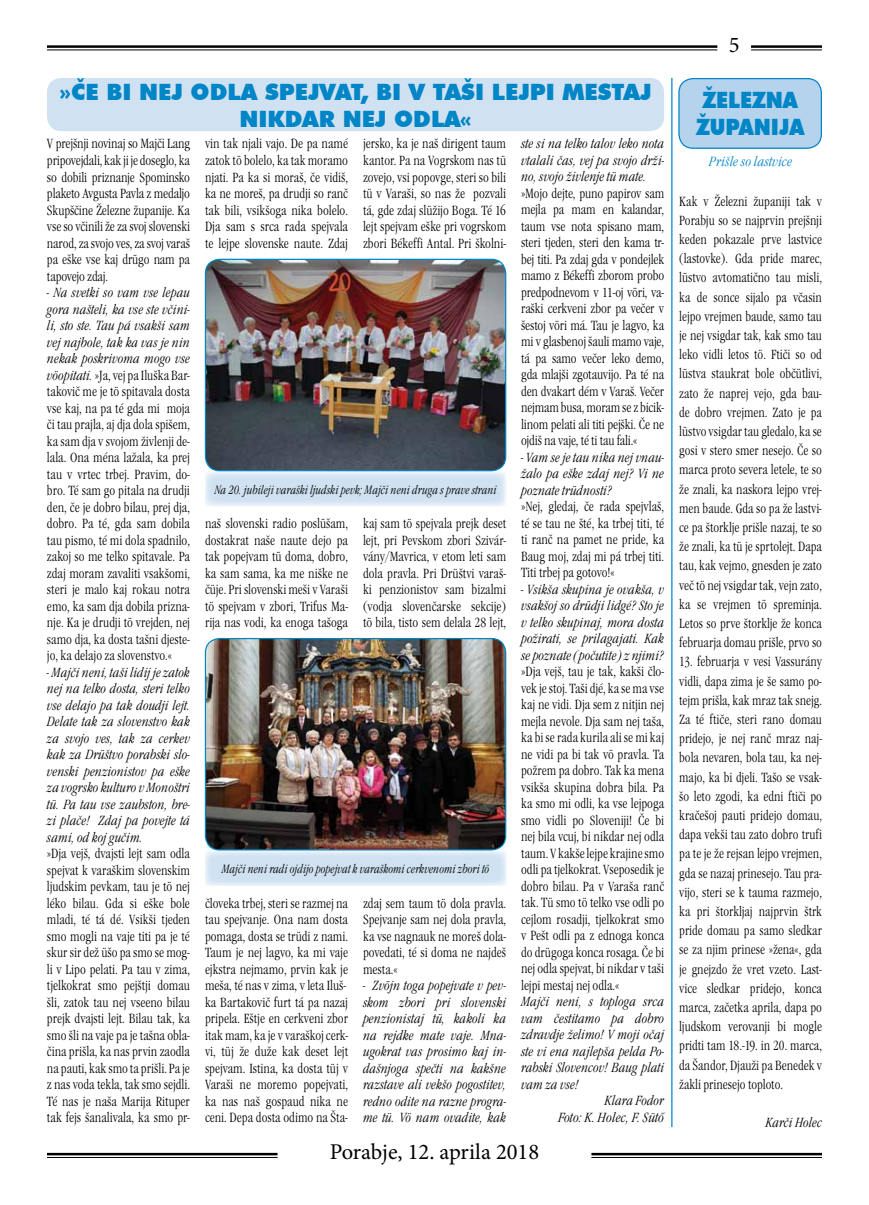
<style>
.page{position:relative;width:869px;height:1205px;background:#fff}
.page>*{position:absolute;margin:0;border:0;box-sizing:border-box;transform-origin:0 0}
.t1{font:900 22.5px/27px "Futura BT";color:#0085c6;text-align:center}
.t2{font:22.5px "Minion Pro";color:#000}
.t3{font:900 22.5px/27px "Futura BT";color:#0085c6;scale:.9 1}
.t4{font:13.75px/16.5px "Garamond Itc TEE Ligh Cond";color:#000;text-align:justify;scale:.96 1}
.t5{font:13.75px/19.2px "Garamond Itc TEE Ligh Cond";color:#000;text-align:justify;scale:.95 1}
.t6{font:13.75px/16.5px "Garamond Itc TEE Ligh Cond Ital";color:#000;text-align:justify;scale:.96 1}
.t7{font:13.75px "Garamond Itc TEE Ligh Cond Ital";color:#000}
.t8{font:13.75px "Garamond Itc TEE Ligh Cond Ital";color:#0085c6}
.t9{font:13.75px "Garamond Itc TEE Ligh Cond Ital";color:#000;scale:.95 1}
.t10{font:12.5px "Garamond Itc TEE Ligh Cond Ital";color:#000;scale:.9 1}
.s1{font-family:"Garamond Itc TEE Ligh Cond Ital"}
</style>
<div class="page">
<hr style="left:750px;top:45px;width:71px;height:3px;background:#000">
<hr style="left:750px;top:50px;width:71px;height:1px;background:#000">
<hr style="left:47px;top:45px;width:670px;height:3px;background:#000">
<hr style="left:47px;top:50px;width:670px;height:1px;background:#000">
<hr style="left:47px;top:1153px;width:230px;height:2px;background:#000">
<hr style="left:47px;top:1157px;width:230px;height:1px;background:#000">
<hr style="left:591px;top:1153px;width:230px;height:2px;background:#000">
<hr style="left:591px;top:1157px;width:230px;height:1px;background:#000">
<div style="left:678px;top:79px;width:143px;height:69px;background:#b5d3ec;border-radius:14px"></div>
<div style="left:678px;top:78px;width:143px;height:71px;border:1px solid #0085c6;border-radius:14px"></div>
<hr style="left:671px;top:78px;width:1px;height:1049px;background:#0085c6">
<div style="left:47px;top:78px;width:616px;height:53px;background:#d0e2f2;border-radius:14px"></div>
<img style="left:205px;top:638px;width:300px;height:212px">
<div style="left:205px;top:638px;width:301px;height:212px;border:1px solid #0085c6;border-radius:14px"></div>
<svg style="left:205px;top:850px;width:301px;height:36px;background:#d2e4f2"></svg>
<img style="left:205px;top:259px;width:300px;height:212px">
<div style="left:205px;top:259px;width:301px;height:212px;border:1px solid #0085c6;border-radius:14px"></div>
<svg style="left:205px;top:471px;width:301px;height:35px;background:#d4e4f3"></svg>
<h1 class="t1" style="left:59px;top:78px;width:593px">»ČE BI NEJ ODLA SPEJVAT, BI V TAŠI LEJPI MESTAJ<br>NIKDAR NEJ ODLA«</h1>
<p class="t4" style="left:47px;top:136px;width:150px">V prejšnji novinaj so Majči Lang pripovejdali, kak ji je doseglo, ka so dobili priznanje Spominsko plaketo Avgusta Pavla z medaljo Skupščine Železne županije. Ka vse so včinili že za svoj slovenski narod, za svojo ves, za svoj varaš pa eške vse kaj drügo nam pa tapovejo zdaj.</p>
<p class="t6" style="left:47px;top:285px;width:151px">- Na svetki so vam vse lepau gora našteli, ka vse ste včini&shy;li, sto ste. Tau pá vsakši sam vej najbole, tak ka vas je nin nekak poskrivoma mogo vse</p>
<p class="t4" style="left:47px;top:367px;width:150px"><span class="s1">vöopitati.</span> »Ja, vej pa Iluška Bar&shy;takovič me je tö spitavala dosta vse kaj, na pa té gda mi moja či tau prajla, aj dja dola spišem, ka sam dja v svojom živlenji de&shy;lala. Ona ména lažala, ka prej tau v vrtec trbej. Pravim, do&shy;bro. Té sam go pitala na drudji den, če je dobro bilau, prej dja, dobro. Pa té, gda sam dobila tau pismo, té mi dola spadnilo, zakoj so me telko spitavale. Pa zdaj moram zavaliti vsakšomi, steri je malo kaj rokau notra emo, ka sam dja dobila prizna&shy;nje. Ka je drudji tö vrejden, nej samo dja, ka dosta tašni djeste&shy;jo, ka delajo za slovenstvo.«</p>
<p class="t6" style="left:47px;top:664px;width:151px">- Majči neni, taši lidij je zatok nej na telko dosta, steri telko vse delajo pa tak doudji lejt.<br>Delate tak za slovenstvo kak za svojo ves, tak za cerkev kak za Drüštvo porabski slo&shy;venski penzionistov pa eške za vogrsko kulturo v Monoštri tü. Pa tau vse zaubston, bre&shy;zi plače! Zdaj pa povejte tá sami, od koj gučim.</p>
<p class="t4" style="left:47px;top:845px;width:150px">»Dja vejš, dvajsti lejt sam odla spejvat k varaškim slovenskim ljudskim pevkam, tau je tö nej léko bilau. Gda si eške bole mladi, té tá dé. Vsikši tjeden smo mogli na vaje titi pa je té skur sir dež üšo pa smo se mog&shy;li v Lipo pelati. Pa tau v zima, tjelkokrat smo pejštji domau šli, zatok tau nej vseeno bilau prejk dvajsti lejt. Bilau tak, ka smo šli na vaje pa je tašna obla&shy;čina prišla, ka nas prvin zaodla na pauti, kak smo ta prišli. Pa je z nas voda tekla, tak smo sejdli.<br>Té nas je naša Marija Rituper tak fejs šanalivala, ka smo pr-</p>
<p class="t4" style="left:205px;top:136px;width:150px">vin tak njali vajo. De pa namé zatok tö bolelo, ka tak moramo njati. Pa ka si moraš, če vidiš, ka ne moreš, pa drudji so ranč tak bili, vsikšoga nika bolelo.<br>Dja sam s srca rada spejvala te lejpe slovenske naute. Zdaj</p>
<p class="t4" style="left:363px;top:136px;width:150px">jersko, ka je naš dirigent taum kantor. Pa na Vogrskom nas tü zovejo, vsi popovge, steri so bili tü v Varaši, so nas že pozvali tá, gde zdaj slüžijo Boga. Té 16 lejt spejvam eške pri vogrskom zbori Békeffi Antal. Pri školni-</p>
<p class="t10" style="left:214px;top:482px;width:315px">Na 20. jubileji varaški ljudski pevk; Majči neni druga s prave strani</p>
<p class="t4" style="left:205px;top:515px;width:150px">naš slovenski radio poslüšam, dostakrat naše naute dejo pa tak popejvam tü doma, dobro, ka sam sama, ka me niške ne čüje. Pri slovenski meši v Varaši tö spejvam v zbori, Trifus Ma&shy;rija nas vodi, ka enoga tašoga</p>
<p class="t4" style="left:363px;top:515px;width:150px">kaj sam tö spejvala prejk deset lejt, pri Pevskom zbori Szivár&shy;vány/Mavrica, v etom leti sam dola pravla. Pri Drüštvi varaš&shy;ki penzionistov sam bizalmi (vodja slovenčarske sekcije) tö bila, tisto sem delala 28 lejt,</p>
<p class="t10" style="left:221px;top:862px;width:299px">Majči neni radi ojdijo popejvat k varaškomi cerkvenomi zbori tö</p>
<p class="t4" style="left:205px;top:895px;width:150px;text-align:left">človeka trbej, steri se razmej na tau spejvanje. Ona nam dosta pomaga, dosta se trüdi z nami.<br>Taum je nej lagvo, ka mi vaje ejkstra nejmamo, prvin kak je meša, té nas v zima, v leta Iluš&shy;ka Bartakovič furt tá pa nazaj pripela. Eštje en cerkveni zbor itak mam, ka je v varaškoj cerk&shy;vi, tüj že duže kak deset lejt spejvam. Istina, ka dosta tüj v<br>Varaši ne moremo popejvati, ka nas naš gospaud nika ne ceni. Depa dosta odimo na Šta-</p>
<p class="t4" style="left:363px;top:895px;width:150px">zdaj sem taum tö dola pravla.<br>Spejvanje sam nej dola pravla, ka vse nagnauk ne moreš dola&shy;povedati, té si doma ne najdeš mesta.«</p>
<p class="t6" style="left:363px;top:978px;width:151px">- Zvöjn toga popejvate v pev&shy;skom zbori pri slovenski penzionistaj tü, kakoli ka na rejdke mate vaje. Mna&shy;ugokrat vas prosimo kaj in&shy;dašnjoga spečti na kakšne razstave ali vekšo pogostitev, redno odite na razne progra&shy;me tü. Vö nam ovadite, kak</p>
<p class="t6" style="left:521px;top:136px;width:151px">ste si na telko talov leko nota vtalali čas, vej pa svojo drži&shy;no, svojo živlenje tü mate.</p>
<p class="t4" style="left:521px;top:185px;width:150px">»Mojo dejte, puno papirov sam mejla pa mam en kalandar, taum vse nota spisano mam, steri tjeden, steri den kama tr&shy;bej titi. Pa zdaj gda v pondejlek mamo z Békeffi zborom probo predpodnevom v 11-oj vöri, va&shy;raški cerkveni zbor pa večer v šestoj vöri má. Tau je lagvo, ka mi v glasbenoj šauli mamo vaje, tá pa samo večer leko demo, gda mlajši zgotauvijo. Pa té na den dvakart dém v Varaš. Večer nejmam busa, moram se z bicik&shy;linom pelati ali titi pejški. Če ne ojdiš na vaje, té ti tau fali.«</p>
<p class="t6" style="left:521px;top:449px;width:151px">- Vam se je tau nika nej vnau&shy;žalo pa eške zdaj nej? Vi ne poznate trüdnosti?</p>
<p class="t4" style="left:521px;top:498px;width:150px">»Nej, gledaj, če rada spejvlaš, té se tau ne šté, ka trbej titi, té ti ranč na pamet ne pride, ka Baug moj, zdaj mi pá trbej titi.<br>Titi trbej pa gotovo!«</p>
<p class="t6" style="left:521px;top:581px;width:150px">- Vsikša skupina je ovakša, v vsakšoj so drüdji lidgé? Sto je v telko skupinaj, mora dosta požirati, se prilagajati. Kak se poznate (počutite) z njimi?</p>
<p class="t4" style="left:521px;top:663px;width:150px">»Dja vejš, tau je tak, kakši člo&shy;vek je stoj. Taši djé, ka se ma vse kaj ne vidi. Dja sem z nitjin nej mejla nevole. Dja sam nej taša, ka bi se rada kurila ali se mi kaj ne vidi pa bi tak vö pravla. Ta požrem pa dobro. Tak ka mena vsikša skupina dobra bila. Pa ka smo mi odli, ka vse lejpoga smo vidli po Sloveniji! Če bi nej bila vcuj, bi nikdar nej odla taum. V kakše lejpe krajine smo odli pa tjelkokrat. Vseposedik je dobro bilau. Pa v Varaša ranč tak. Tü smo tö telko vse odli po cejlom rosadji, tjelkokrat smo v Pešt odli pa z ednoga konca do drügoga konca rosaga. Če bi nej odla spejvat, bi nikdar v taši lejpi mestaj nej odla.«</p>
<p class="t6" style="left:521px;top:994px;width:150px">Majči neni, s toploga srca</p>
<p class="t6" style="left:521px;top:1010px;width:150px">vam čestitamo pa dobro</p>
<p class="t6" style="left:521px;top:1027px;width:150px">zdravdje želimo! V moji očaj</p>
<p class="t6" style="left:521px;top:1043px;width:151px">ste vi ena najlepša pelda Po-</p>
<p class="t6" style="left:521px;top:1060px;width:150px">rabski Slovencov! Baug plati</p>
<p class="t6" style="left:521px;top:1076px;width:61px">vam za vse!</p>
<p class="t6" style="left:604px;top:1093px;width:63px">Klara Fodor</p>
<p class="t7" style="left:558px;top:1109px;width:107px">Foto: K. Holec, F. Sütő</p>
<h1 class="t2" style="left:329px;top:1137px;width:211px">Porabje, 12. aprila 2018</h1>
<h1 class="t2" style="left:728px;top:30px;width:12px">5</h1>
<h1 class="t3" style="left:695px;top:87px;width:122px">ŽELEZNA<br>ŽUPANIJA</h1>
<p class="t8" style="left:708px;top:154px;width:85px">Prišle so lastvice</p>
<p class="t5" style="left:679px;top:192px;width:152px">Kak v Železni županiji tak v Porabju so se najprvin prejšnji keden pokazale prve lastvice (lastovke). Gda pride marec, lüstvo avtomatično tau misli, ka de sonce sijalo pa včasin lejpo vrejmen baude, samo tau je nej vsigdar tak, kak smo tau leko vidli letos tö. Ftiči so od lüstva staukrat bole občütlivi, zato že naprej vejo, gda bau&shy;de dobro vrejmen. Zato je pa lüstvo vsigdar tau gledalo, ka se gosi v stero smer nesejo. Če so marca proto severa letele, te so že znali, ka naskora lejpo vrej&shy;men baude. Gda so pa že lastvi&shy;ce pa štorklje prišle nazaj, te so že znali, ka tü je sprtolejt. Dapa tau, kak vejmo, gnesden je zato več tö nej vsigdar tak, vejn zato, ka se vrejmen tö spreminja.<br>Letos so prve štorklje že konca februarja domau prišle, prvo so</p>
<p class="t5" style="left:679px;top:652px;width:152px">13. februarja v vesi Vassurány vidli, dapa zima je še samo po&shy;tejm prišla, kak mraz tak snejg.<br>Za té ftiče, steri rano domau pridejo, je nej ranč mraz naj&shy;bola nevaren, bola tau, ka nej&shy;majo, ka bi djeli. Tašo se vsak&shy;šo leto zgodi, ka edni ftiči po kračešoj pauti pridejo domau, dapa vekši tau zato dobro trufi pa te je že rejsan lejpo vrejmen, gda se nazaj prinesejo. Tau pra&shy;vijo, steri se k tauma razmejo, ka pri štorkljaj najprvin štrk pride domau pa samo sledkar se za njim prinese »žena«, gda je gnejzdo že vret vzeto. Last&shy;vice sledkar pridejo, konca marca, začetka aprila, dapa po ljudskom verovanji bi mogle pridti tam 18.-19. in 20. marca, da Šandor, Djauži pa Benedek v žakli prinesejo toploto.</p>
<p class="t9" style="left:765px;top:1115px;width:61px">Karči Holec</p>
</div>
